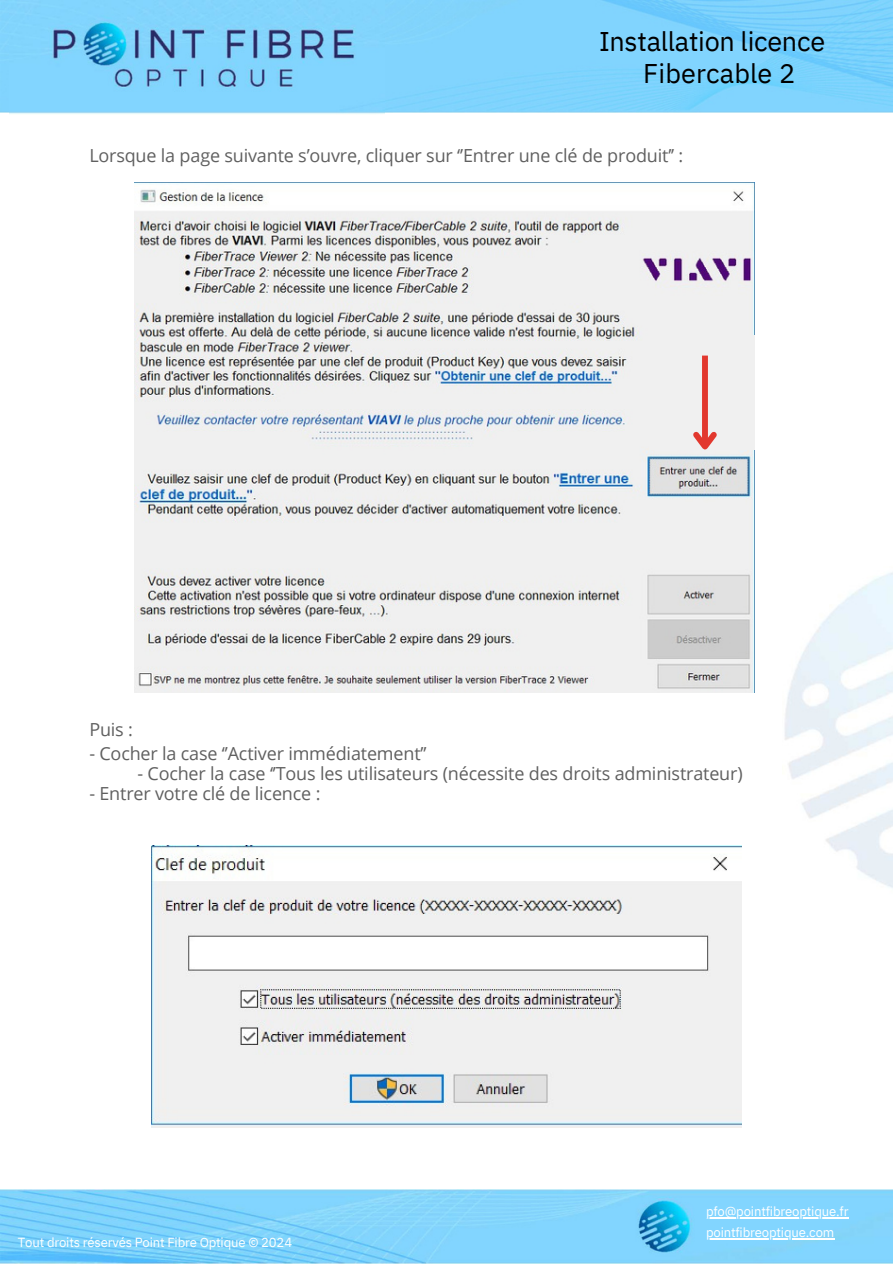
<style>
.page{position:relative;width:893px;height:1264px;background:#fff}
.page>*{position:absolute;margin:0;border:0;box-sizing:border-box;transform-origin:0 0}
.t1{font:27px "IBM Plex Sans";letter-spacing:-.01em;color:#000}
.t2{font:18px "Open Sans";letter-spacing:-.01em;color:#606060}
.t3{font:13.2px "IBM Plex Sans";letter-spacing:-.015em;color:#fff}
</style>
<div class="page">
<img style="left:151px;top:845px;width:590px;height:282px">
<img style="left:0;top:0;width:892px;height:113px">
<img style="left:9px;top:0;width:375px;height:114px">
<img style="left:0;top:1189px;width:892px;height:74px">
<hr style="left:706px;top:1216px;width:142px;height:1px;background:#fff">
<hr style="left:706px;top:1238px;width:128px;height:1px;background:#fff">
<img style="left:134px;top:182px;width:620px;height:510px">
<div style="left:649px;top:335px;width:106px;height:114px;background:#f0f0f0"></div>
<div style="left:702px;top:355px;width:5px;height:91px;background:#e2382e"></div>
<svg style="left:687px;top:426px;width:35px;height:30px"></svg>
<p class="t1" style="left:599px;top:23px;width:227px">Installation licence</p>
<p class="t1" style="left:643px;top:55px;width:153px">Fibercable 2</p>
<p class="t2" style="left:89px;top:143px;width:595px">Lorsque la page suivante s’ouvre, cliquer sur ‘’Entrer une clé de produit’’ :</p>
<p class="t2" style="left:89px;top:717px;width:45px">Puis :</p>
<p class="t2" style="left:89px;top:740px;width:338px">- Cocher la case ‘’Activer immédiatement’’</p>
<p class="t2" style="left:137px;top:761px;width:606px">- Cocher la case ‘’Tous les utilisateurs (nécessite des droits administrateur)</p>
<p class="t2" style="left:89px;top:781px;width:232px">- Entrer votre clé de licence :</p>
<h2 class="t3" style="left:18px;top:1233px;width:276px">Tout droits réservés Point Fibre Optique © 2024</h2>
<p class="t3" style="left:706px;top:1202px;width:144px">pfo@pointfibreoptique.fr</p>
<h2 class="t3" style="left:706px;top:1223px;width:130px">pointfibreoptique.com</h2>
</div>
